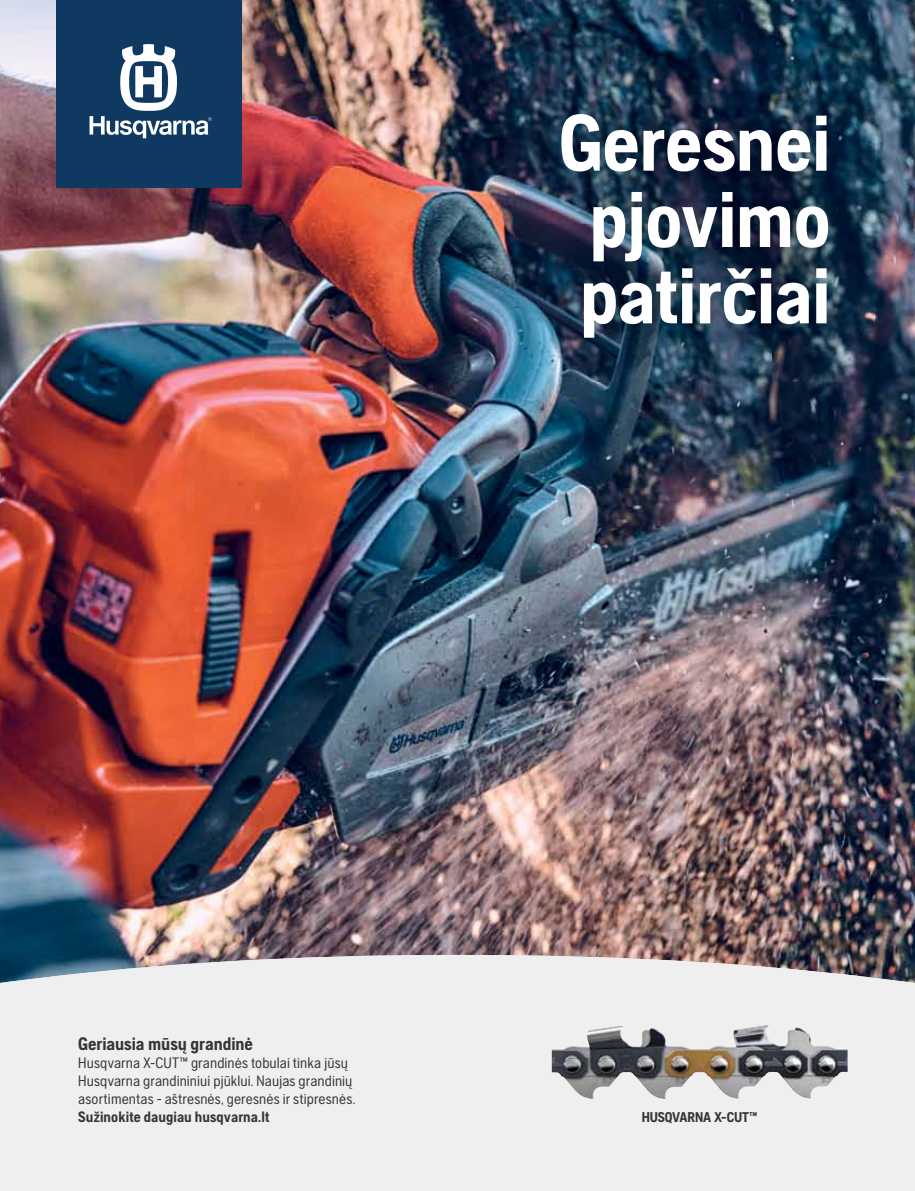
<style>
.page{position:relative;width:915px;height:1191px;background:#fff}
.page>*{position:absolute;margin:0;border:0;box-sizing:border-box;transform-origin:0 0}
.t1{font:700 79.8px/76.3px "Husqvarna Gothic";letter-spacing:-.01em;color:#fff;text-align:justify}
.t2{font:700 18px "Husqvarna Gothic";letter-spacing:-.005em;color:#363436}
.t3{font:15px/18px "Husqvarna Gothic";letter-spacing:.005em;color:#363436}
.t4{font:700 15px "Husqvarna Gothic";letter-spacing:.005em;color:#363436}
.t5{font:700 14.1px "Husqvarna Gothic";letter-spacing:-.01em;color:#363436}
</style>
<div class="page">
<img style="left:0;top:0;width:914px;height:955px">
<div style="left:0;top:955px;width:914px;height:236px;background:#efeff0"></div>
<div style="left:56px;top:2px;width:185px;height:185px;background:#103961"></div>
<svg style="left:89px;top:44px;width:122px;height:94px"></svg>
<img style="left:551px;top:1024px;width:217px;height:75px">
<img style="left:515px;top:69px;width:359px;height:312px">
<h1 class="t1" style="left:558px;top:104px;width:273px">Geresnei pjovimo patirčiai</h1>
<p class="t2" style="left:78px;top:1033px;width:176px">Geriausia mūsų grandinė</p>
<p class="t3" style="left:78px;top:1053px;width:278px">Husqvarna X-CUT™ grandinės tobulai tinka jūsų<br>Husqvarna grandininiui pjūklui. Naujas grandinių asortimentas - aštresnės, geresnės ir stipresnės.</p>
<p class="t4" style="left:78px;top:1108px;width:193px">Sužinokite daugiau husqvarna.lt</p>
<p class="t5" style="left:641px;top:1108px;width:117px">HUSQVARNA X-CUT™</p>
</div>
